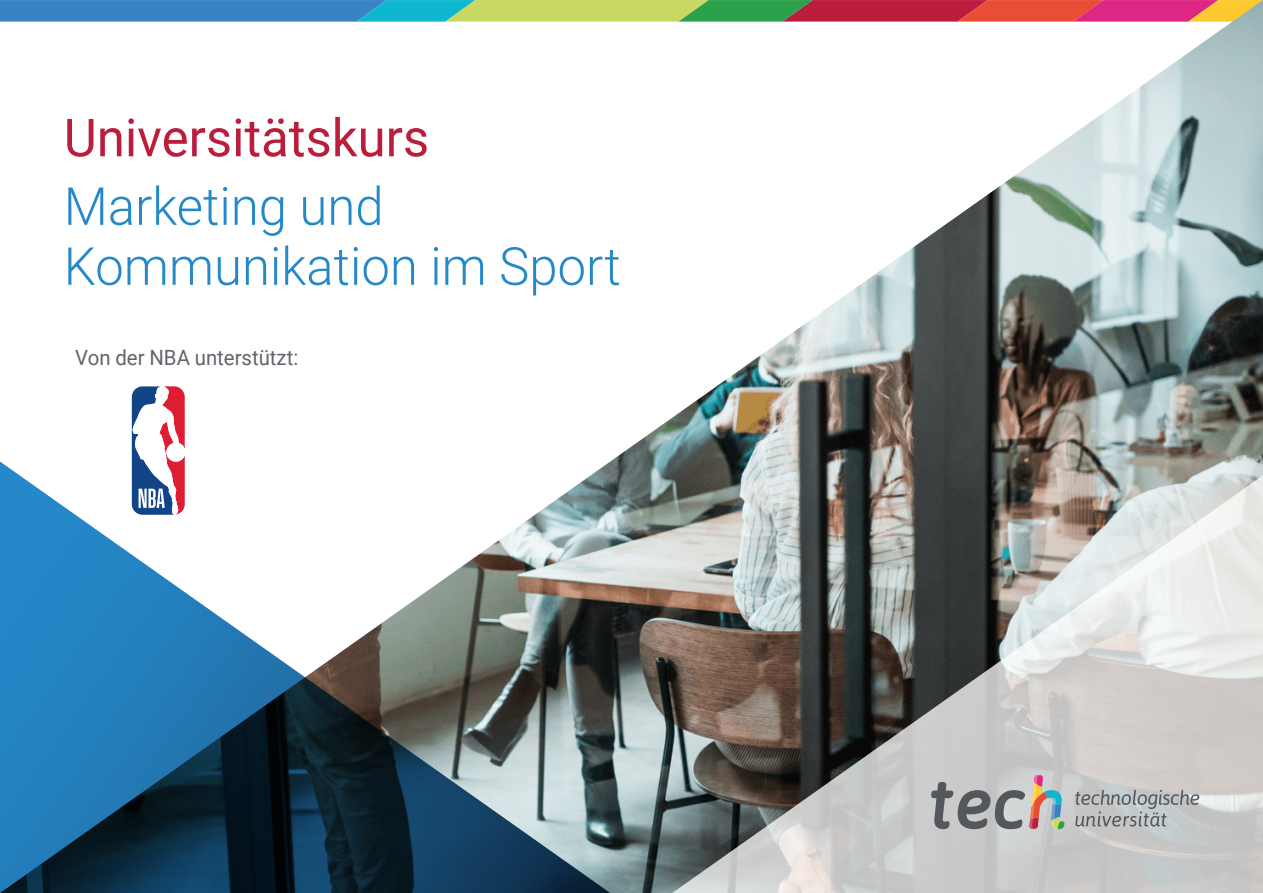
<style>
.page{position:relative;width:1263px;height:893px;background:#fff}
.page>*{position:absolute;margin:0;border:0;box-sizing:border-box;transform-origin:0 0}
.t1{font:300 52.5px/60px "Roboto";color:#2488c9}
.t2{font:52.5px "Roboto";color:#ba1e3c}
.t3{font:21px "Roboto";color:#61646a}
</style>
<div class="page">
<img style="left:0;top:0;width:1263px;height:893px">
<svg style="left:0;top:446px;width:640px;height:447px"></svg>
<svg style="left:642px;top:454px;width:621px;height:439px;background:#9f9e9c"></svg>
<svg style="left:132px;top:386px;width:53px;height:129px"></svg>
<svg style="left:931px;top:775px;width:133px;height:54px;background:#a7a5a5"></svg>
<svg style="left:1075px;top:790px;width:124px;height:36px;background:#aeb1b2"></svg>
<p class="t2" style="left:64px;top:101px;width:367px">Universitätskurs</p>
<p class="t1" style="left:64px;top:174px;width:558px">Marketing und<br>Kommunikation im Sport</p>
<p class="t3" style="left:75px;top:342px;width:225px">Von der NBA unterstützt:</p>
</div>
